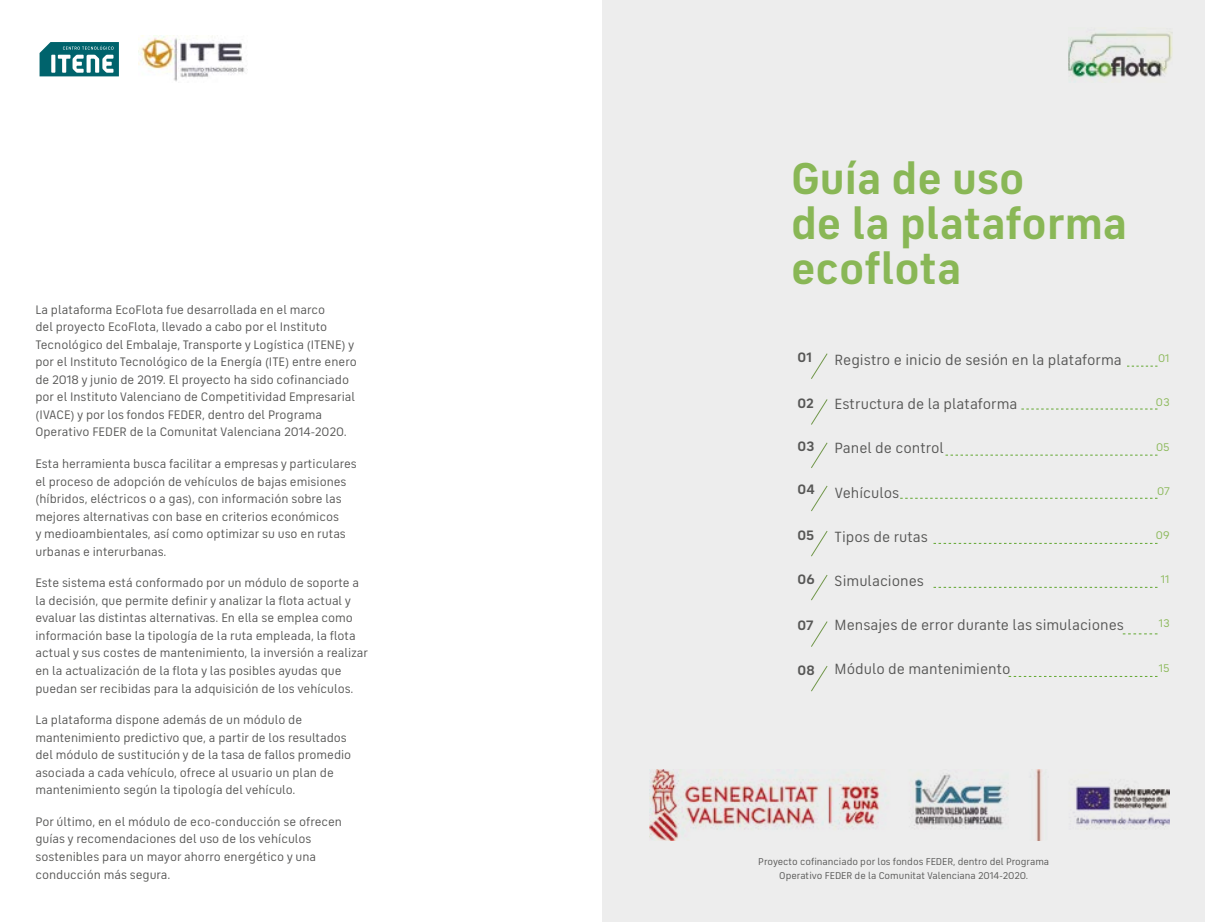
<style>
.page{position:relative;width:1205px;height:922px;background:#fff}
.page>*{position:absolute;margin:0;border:0;box-sizing:border-box;transform-origin:0 0}
.t1{font:700 45px/45px "FS Industrie";color:#89b756}
.t2{font:15px "FS Industrie";color:#575756}
.t3{font:700 13.75px "FS Industrie";color:#575756}
.t4{font:12.5px/17.5px "FS Industrie";color:#575756}
.t5{font:11.25px "FS Industrie";color:#89b756}
.t6{font:10px/13.8px "FS Industrie";color:#575756;text-align:center}
</style>
<div class="page">
<div style="left:602px;top:0;width:603px;height:921px;background:#ededed"></div>
<img style="left:649px;top:769px;width:520px;height:71px">
<img style="left:1068px;top:31px;width:104px;height:51px">
<img style="left:138px;top:35px;width:107px;height:47px">
<svg style="left:40px;top:42px;width:79px;height:34px"></svg>
<svg style="left:811px;top:353px;width:17px;height:26px"></svg>
<svg style="left:811px;top:399px;width:17px;height:26px"></svg>
<svg style="left:811px;top:442px;width:17px;height:26px"></svg>
<svg style="left:811px;top:485px;width:17px;height:27px"></svg>
<svg style="left:811px;top:531px;width:17px;height:26px"></svg>
<svg style="left:811px;top:575px;width:17px;height:26px"></svg>
<svg style="left:811px;top:621px;width:17px;height:26px"></svg>
<svg style="left:811px;top:666px;width:17px;height:26px"></svg>
<svg style="left:1127px;top:366px;width:30px;height:1px"></svg>
<svg style="left:1021px;top:408px;width:136px;height:1px"></svg>
<svg style="left:945px;top:455px;width:212px;height:1px"></svg>
<svg style="left:900px;top:498px;width:257px;height:1px"></svg>
<svg style="left:933px;top:543px;width:224px;height:1px"></svg>
<svg style="left:933px;top:587px;width:224px;height:1px"></svg>
<svg style="left:1123px;top:633px;width:34px;height:1px"></svg>
<svg style="left:1008px;top:676px;width:149px;height:1px"></svg>
<p class="t4" style="left:35px;top:301px;width:323px">La plataforma EcoFlota fue desarrollada en el marco<br>del proyecto EcoFlota, llevado a cabo por el Instituto Tecnológico del Embalaje, Transporte y Logística (ITENE) y por el Instituto Tecnológico de la Energía (ITE) entre enero de 2018 y junio de 2019. El proyecto ha sido cofinanciado por el Instituto Valenciano de Competitividad Empresarial (IVACE) y por los fondos FEDER, dentro del Programa Operativo FEDER de la Comunitat Valenciana 2014-2020.</p>
<p class="t4" style="left:35px;top:455px;width:323px">Esta herramienta busca facilitar a empresas y particulares el proceso de adopción de vehículos de bajas emisiones (híbridos, eléctricos o a gas), con información sobre las mejores alternativas con base en criterios económicos<br>y medioambientales, así como optimizar su uso en rutas urbanas e interurbanas.</p>
<p class="t4" style="left:35px;top:574px;width:334px">Este sistema está conformado por un módulo de soporte a la decisión, que permite definir y analizar la flota actual y evaluar las distintas alternativas. En ella se emplea como información base la tipología de la ruta empleada, la flota actual y sus costes de mantenimiento, la inversión a realizar en la actualización de la flota y las posibles ayudas que puedan ser recibidas para la adquisición de los vehículos.</p>
<p class="t4" style="left:35px;top:711px;width:317px">La plataforma dispone además de un módulo de mantenimiento predictivo que, a partir de los resultados del módulo de sustitución y de la tasa de fallos promedio asociada a cada vehículo, ofrece al usuario un plan de mantenimiento según la tipología del vehículo.</p>
<p class="t4" style="left:35px;top:812px;width:308px">Por último, en el módulo de eco-conducción se ofrecen guías y recomendaciones del uso de los vehículos sostenibles para un mayor ahorro energético y una conducción más segura.</p>
<h1 class="t1" style="left:791px;top:156px;width:338px">Guía de uso<br>de la plataforma ecoflota</h1>
<p class="t3" style="left:797px;top:349px;width:16px">01</p>
<p class="t3" style="left:797px;top:394px;width:18px">02</p>
<p class="t3" style="left:797px;top:438px;width:18px">03</p>
<p class="t3" style="left:797px;top:481px;width:19px">04</p>
<p class="t3" style="left:797px;top:526px;width:18px">05</p>
<p class="t3" style="left:797px;top:570px;width:19px">06</p>
<p class="t3" style="left:797px;top:616px;width:17px">07</p>
<p class="t3" style="left:797px;top:661px;width:19px">08</p>
<p class="t2" style="left:834px;top:351px;width:289px">Registro e inicio de sesión en la plataforma</p>
<p class="t2" style="left:834px;top:395px;width:184px">Estructura de la plataforma</p>
<p class="t2" style="left:834px;top:439px;width:111px">Panel de control</p>
<p class="t2" style="left:834px;top:483px;width:66px">Vehículos</p>
<p class="t2" style="left:834px;top:528px;width:95px">Tipos de rutas</p>
<p class="t2" style="left:834px;top:572px;width:91px">Simulaciones</p>
<p class="t2" style="left:834px;top:616px;width:291px">Mensajes de error durante las simulaciones</p>
<p class="t2" style="left:834px;top:660px;width:177px">Módulo de mantenimiento</p>
<p class="t5" style="left:1158px;top:351px;width:13px">01</p>
<p class="t5" style="left:1156px;top:396px;width:15px">03</p>
<p class="t5" style="left:1156px;top:440px;width:15px">05</p>
<p class="t5" style="left:1157px;top:484px;width:14px">07</p>
<p class="t5" style="left:1156px;top:528px;width:15px">09</p>
<p class="t5" style="left:1161px;top:572px;width:10px">11</p>
<p class="t5" style="left:1159px;top:616px;width:12px">13</p>
<p class="t5" style="left:1159px;top:661px;width:12px">15</p>
<p class="t6" style="left:758px;top:854px;width:292px">Proyecto cofinanciado por los fondos FEDER, dentro del Programa<br>Operativo FEDER de la Comunitat Valenciana 2014-2020.</p>
</div>
